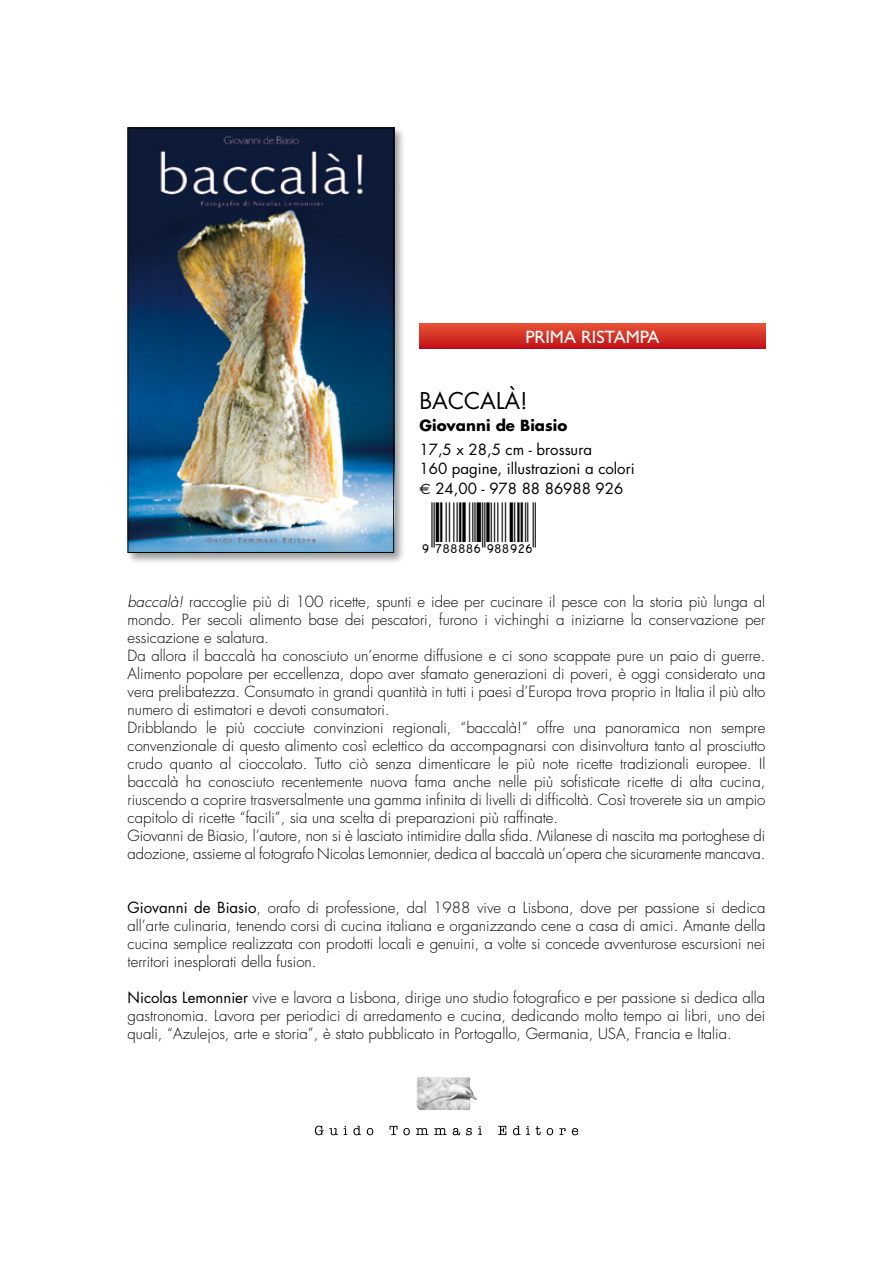
<style>
.page{position:relative;width:893px;height:1263px;background:#fff}
.page>*{position:absolute;margin:0;border:0;box-sizing:border-box;transform-origin:0 0}
.TITOLO{font:22.5px "Futura";color:#000}
.t1{font:18px "Gill Sans";color:#fff}
.Normale{font:300 15px/18px "Futura";color:#000;text-align:justify}
.DATI_TECNICI{font:15px/19.5px "Futura";color:#000}
.AUTORE{font:700 15px "Futura";color:#000}
.s1{font-family:"Euro Sans"}
.s2{font-style:italic}
.s3{font-weight:400}
</style>
<div class="page">
<img style="left:416px;top:1077px;width:43px;height:33px">
<svg style="left:315px;top:1125px;width:263px;height:10px"></svg>
<div style="left:125px;top:125px;width:280px;height:439px;background:#000;opacity:.4"></div>
<img style="left:130px;top:130px;width:262px;height:421px">
<div style="left:128px;top:128px;width:266px;height:425px;border:1px solid #000"></div>
<div style="left:419px;top:323px;width:346px;height:26px;background:linear-gradient(to bottom,#e85535,#c31218)"></div>
<p class="t1" style="left:525px;top:326px;width:136px">PRIMA RISTAMPA</p>
<p class="TITOLO" style="left:419px;top:385px;width:110px">BACCALÀ!</p>
<p class="AUTORE" style="left:419px;top:415px;width:149px">Giovanni de Biasio</p>
<p class="DATI_TECNICI" style="left:419px;top:439px;width:217px">17,5 x 28,5 cm - brossura<br>160 pagine, illustrazioni a colori <span class="s1">€</span> 24,00 - 978 88 86988 926</p>
<p class="Normale" style="left:128px;top:593px;width:639px"><span class="s2">baccalà!</span> raccoglie più di 100 ricette, spunti e idee per cucinare il pesce con la storia più lunga al mondo. Per secoli alimento base dei pescatori, furono i vichinghi a iniziarne la conservazione per essicazione e salatura.</p>
<p class="Normale" style="left:128px;top:647px;width:639px">Da allora il baccalà ha conosciuto un’enorme diffusione e ci sono scappate pure un paio di guerre.<br>Alimento popolare per eccellenza, dopo aver sfamato generazioni di poveri, è oggi considerato una vera prelibatezza. Consumato in grandi quantità in tutti i paesi d’Europa trova proprio in Italia il più alto numero di estimatori e devoti consumatori.</p>
<p class="Normale" style="left:128px;top:719px;width:639px">Dribblando le più cocciute convinzioni regionali, “baccalà!” offre una panoramica non sempre convenzionale di questo alimento così eclettico da accompagnarsi con disinvoltura tanto al prosciutto crudo quanto al cioccolato. Tutto ciò senza dimenticare le più note ricette tradizionali europee. Il baccalà ha conosciuto recentemente nuova fama anche nelle più sofisticate ricette di alta cucina, riuscendo a coprire trasversalmente una gamma infinita di livelli di difficoltà. Così troverete sia un ampio</p>
<p class="Normale" style="left:128px;top:809px;width:432px">capitolo di ricette “facili”, sia una scelta di preparazioni più raffinate.</p>
<p class="Normale" style="left:128px;top:827px;width:639px">Giovanni de Biasio, l’autore, non si è lasciato intimidire dalla sfida. Milanese di nascita ma portoghese di adozione, assieme al fotografo Nicolas Lemonnier, dedica al baccalà un’opera che sicuramente mancava.</p>
<p class="Normale" style="left:128px;top:899px;width:639px"><span class="s3">Giovanni de Biasio</span>, orafo di professione, dal 1988 vive a Lisbona, dove per passione si dedica all’arte culinaria, tenendo corsi di cucina italiana e organizzando cene a casa di amici. Amante della cucina semplice realizzata con prodotti locali e genuini, a volte si concede avventurose escursioni nei territori inesplorati della fusion.</p>
<p class="Normale" style="left:128px;top:989px;width:639px"><span class="s3">Nicolas Lemonnier</span> vive e lavora a Lisbona, dirige uno studio fotografico e per passione si dedica alla gastronomia. Lavora per periodici di arredamento e cucina, dedicando molto tempo ai libri, uno dei quali, “Azulejos, arte e storia”, è stato pubblicato in Portogallo, Germania, USA, Francia e Italia.</p>
</div>
